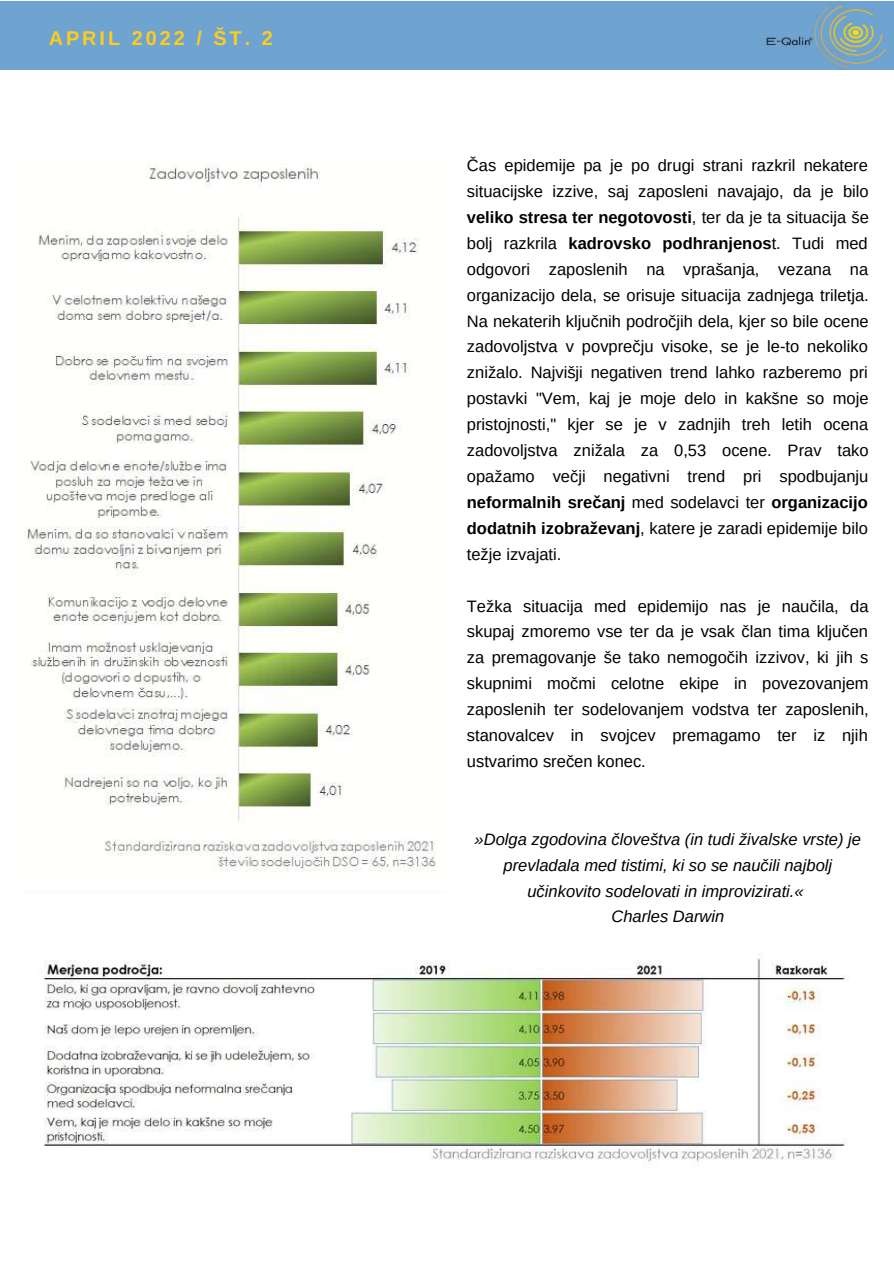
<style>
.page{position:relative;width:894px;height:1264px;background:#fff}
.page>*{position:absolute;margin:0;border:0;box-sizing:border-box;transform-origin:0 0}
.t1{font:700 19.8px "Arimo";letter-spacing:.15em;color:#ffcc1d}
.t2{font:16.5px/26px "Arimo";color:#000;text-align:justify}
.t3{font:italic 16.5px/26px "Arimo";color:#000;text-align:center}
.s1{font-weight:700}
</style>
<div class="page">
<div style="left:0;top:1px;width:893px;height:69px;background:#70a4d0"></div>
<img style="left:766px;top:4px;width:121px;height:64px">
<img style="left:44px;top:953px;width:804px;height:209px">
<img style="left:24px;top:163px;width:412px;height:709px">
<p class="t1" style="left:49px;top:27px;width:225px">APRIL 2022 / ŠT. 2</p>
<p class="t2" style="left:466px;top:152px;width:403px">Čas epidemije pa je po drugi strani razkril nekatere situacijske izzive, saj zaposleni navajajo, da je bilo <span class="s1">veliko stresa ter negotovosti</span>, ter da je ta situacija še bolj razkrila <span class="s1">kadrovsko podhranjenos</span>t. Tudi med odgovori zaposlenih na vprašanja, vezana na organizacijo dela, se orisuje situacija zadnjega triletja.<br>Na nekaterih ključnih področjih dela, kjer so bile ocene zadovoljstva v povprečju visoke, se je le-to nekoliko znižalo. Najvišji negativen trend lahko razberemo pri postavki "Vem, kaj je moje delo in kakšne so moje pristojnosti," kjer se je v zadnjih treh letih ocena zadovoljstva znižala za 0,53 ocene. Prav tako opažamo večji negativni trend pri spodbujanju <span class="s1">neformalnih srečanj</span> med sodelavci ter <span class="s1">organizacijo dodatnih izobraževanj</span>, katere je zaradi epidemije bilo težje izvajati.</p>
<p class="t2" style="left:466px;top:593px;width:403px">Težka situacija med epidemijo nas je naučila, da skupaj zmoremo vse ter da je vsak član tima ključen za premagovanje še tako nemogočih izzivov, ki jih s skupnimi močmi celotne ekipe in povezovanjem zaposlenih ter sodelovanjem vodstva ter zaposlenih, stanovalcev in svojcev premagamo ter iz njih ustvarimo srečen konec.</p>
<p class="t3" style="left:474px;top:826px;width:388px">»Dolga zgodovina človeštva (in tudi živalske vrste) je prevladala med tistimi, ki so se naučili najbolj učinkovito sodelovati in improvizirati.«<br>Charles Darwin</p>
</div>
